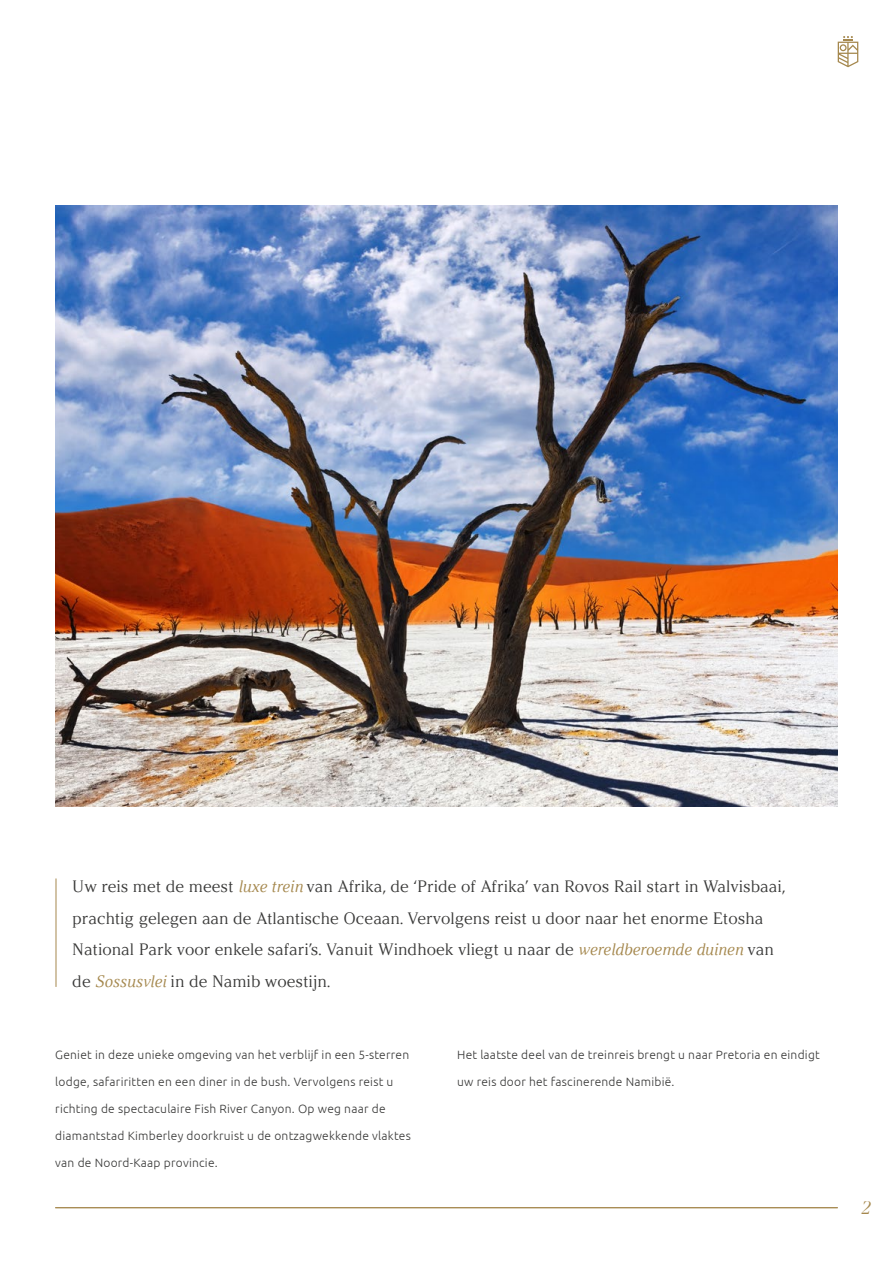
<style>
.page{position:relative;width:893px;height:1263px;background:#fff}
.page>*{position:absolute;margin:0;border:0;box-sizing:border-box;transform-origin:0 0}
.t1{font:italic 18px "Argesta Hairline";color:#a5884e}
.t2{font:16.5px/31.5px "Argesta Display";color:#383837}
.t3{font:300 12px "Ubuntu";letter-spacing:.02em;color:#383837}
.s1{font-style:italic;color:#a5884e}
</style>
<div class="page">
<svg style="left:838px;top:36px;width:20px;height:31px"></svg>
<hr style="left:55px;top:1207px;width:783px;height:1px;background:#a5884e">
<hr style="left:56px;top:878px;width:1px;height:109px;background:#a5884e">
<img style="left:56px;top:206px;width:782px;height:601px">
<p class="t2" style="left:72px;top:871px;width:715px">Uw reis met de meest <span class="s1">luxe trein</span> van Afrika, de ‘Pride of Afrika’ van Rovos Rail start in Walvisbaai, prachtig gelegen aan de Atlantische Oceaan. Vervolgens reist u door naar het enorme Etosha National Park voor enkele safari’s. Vanuit Windhoek vliegt u naar de <span class="s1">wereldberoemde duinen</span> van de <span class="s1">Sossusvlei</span> in de Namib woestijn.</p>
<p class="t3" style="left:55px;top:1047px;width:355px">Geniet in deze unieke omgeving van het verblijf in een 5-sterren</p>
<p class="t3" style="left:55px;top:1074px;width:340px">lodge, safariritten en een diner in de bush. Vervolgens reist u</p>
<p class="t3" style="left:55px;top:1101px;width:332px">richting de spectaculaire Fish River Canyon. Op weg naar de</p>
<p class="t3" style="left:55px;top:1128px;width:357px">diamantstad Kimberley doorkruist u de ontzagwekkende vlaktes</p>
<p class="t3" style="left:55px;top:1155px;width:164px">van de Noord-Kaap provincie.</p>
<p class="t3" style="left:457px;top:1047px;width:364px">Het laatste deel van de treinreis brengt u naar Pretoria en eindigt</p>
<p class="t3" style="left:457px;top:1074px;width:219px">uw reis door het fascinerende Namibië.</p>
<h1 class="t1" style="left:860px;top:1197px;width:12px">2</h1>
</div>
